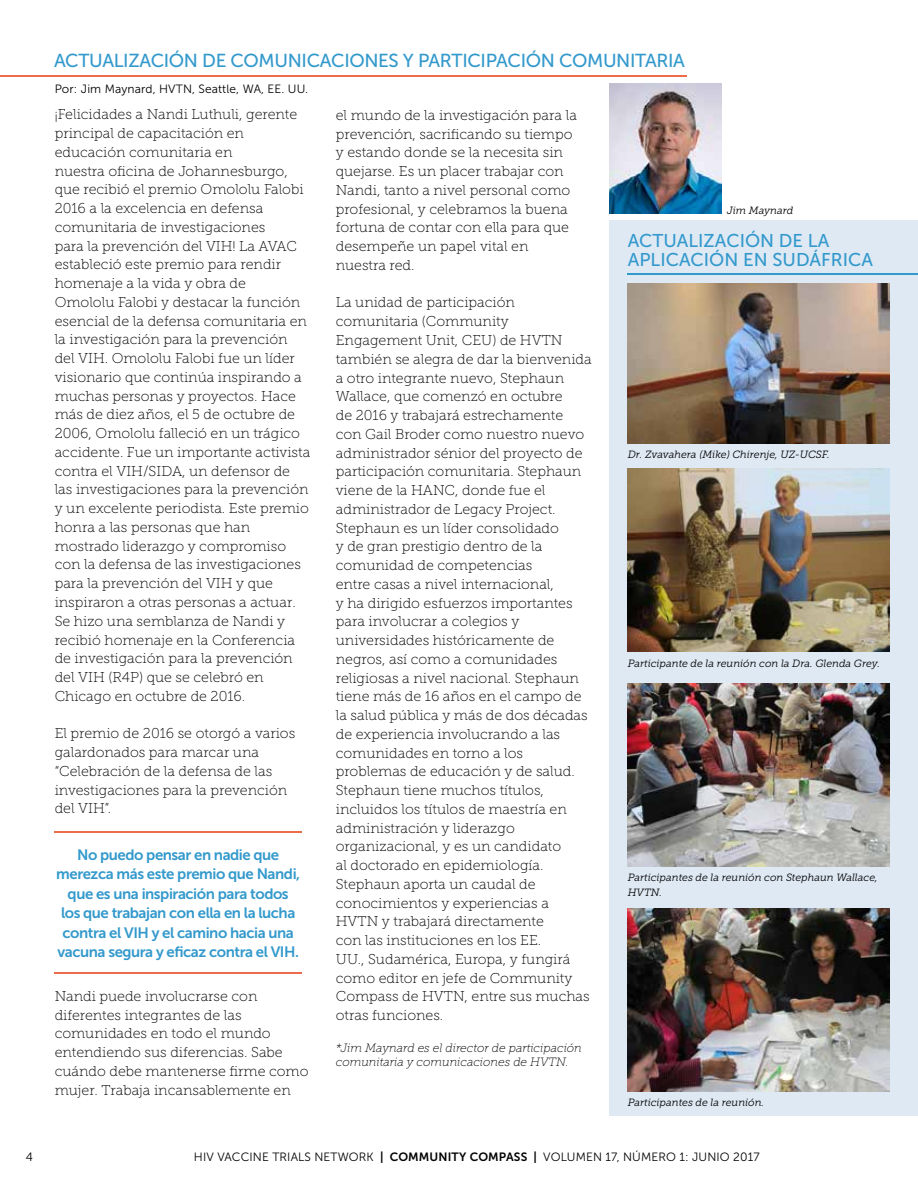
<style>
.page{position:relative;width:918px;height:1188px;background:#fff}
.page>*{position:absolute;margin:0;border:0;box-sizing:border-box;transform-origin:0 0}
.t1{font:18.75px "Museo Sans 500";letter-spacing:-.02em;color:#39c}
.t2{font:18.45px/19.5px "Museo Sans 500";color:#39c}
.t3{font:15px/19.5px "Museo Sans 700";letter-spacing:-.03em;color:#39c;text-align:center}
.t4{font:14.25px/18.8px "Museo Slab 100";color:#000}
.t5{font:12px "Museo Sans 300";letter-spacing:.01em;color:#000}
.t6{font:italic 12px/13.5px "Museo Slab 100";color:#000}
.t7{font:italic 10.5px/15px "Museo Slab 300";color:#000}
.s1{font-family:"Museo Sans 700"}
</style>
<div class="page">
<hr style="left:0;top:76px;width:687px;height:1px;background:#ee6b49">
<hr style="left:55px;top:832px;width:247px;height:1px;background:#ee6b49">
<hr style="left:55px;top:973px;width:247px;height:1px;background:#ee6b49">
<div style="left:609px;top:220px;width:309px;height:896px;background:#dfe9f4"></div>
<img style="left:609px;top:84px;width:112px;height:130px">
<hr style="left:628px;top:273px;width:290px;height:1px;background:#39c">
<img style="left:628px;top:284px;width:261px;height:159px">
<img style="left:628px;top:469px;width:261px;height:183px">
<img style="left:628px;top:683px;width:261px;height:183px">
<img style="left:628px;top:908px;width:261px;height:183px">
<h1 class="t1" style="left:54px;top:51px;width:633px">ACTUALIZACIÓN DE COMUNICACIONES Y PARTICIPACIÓN COMUNITARIA</h1>
<p class="t5" style="left:55px;top:82px;width:255px">Por: Jim Maynard, HVTN, Seattle, WA, EE. UU.</p>
<p class="t4" style="left:55px;top:105px;width:257px">¡Felicidades a Nandi Luthuli, gerente principal de capacitación en educación comunitaria en<br>nuestra oficina de Johannesburgo, que recibió el premio Omololu Falobi 2016 a la excelencia en defensa comunitaria de investigaciones<br>para la prevención del VIH! La AVAC estableció este premio para rendir homenaje a la vida y obra de<br>Omololu Falobi y destacar la función esencial de la defensa comunitaria en la investigación para la prevención del VIH. Omololu Falobi fue un líder visionario que continúa inspirando a muchas personas y proyectos. Hace más de diez años, el 5 de octubre de 2006, Omololu falleció en un trágico accidente. Fue un importante activista contra el VIH/SIDA, un defensor de las investigaciones para la prevención y un excelente periodista. Este premio honra a las personas que han mostrado liderazgo y compromiso con la defensa de las investigaciones para la prevención del VIH y que inspiraron a otras personas a actuar.<br>Se hizo una semblanza de Nandi y recibió homenaje en la Conferencia de investigación para la prevención del VIH (R4P) que se celebró en Chicago en octubre de 2016.</p>
<p class="t4" style="left:55px;top:724px;width:242px">El premio de 2016 se otorgó a varios galardonados para marcar una “Celebración de la defensa de las investigaciones para la prevención del VIH”.</p>
<p class="t4" style="left:336px;top:106px;width:243px">el mundo de la investigación para la prevención, sacrificando su tiempo y estando donde se la necesita sin quejarse. Es un placer trabajar con<br>Nandi, tanto a nivel personal como profesional, y celebramos la buena fortuna de contar con ella para que desempeñe un papel vital en nuestra red.</p>
<p class="t4" style="left:336px;top:293px;width:258px">La unidad de participación comunitaria (Community<br>Engagement Unit, CEU) de HVTN también se alegra de dar la bienvenida a otro integrante nuevo, Stephaun<br>Wallace, que comenzó en octubre<br>de 2016 y trabajará estrechamente con Gail Broder como nuestro nuevo administrador sénior del proyecto de participación comunitaria. Stephaun viene de la HANC, donde fue el administrador de Legacy Project.<br>Stephaun es un líder consolidado<br>y de gran prestigio dentro de la comunidad de competencias<br>entre casas a nivel internacional,<br>y ha dirigido esfuerzos importantes para involucrar a colegios y universidades históricamente de negros, así como a comunidades religiosas a nivel nacional. Stephaun tiene más de 16 años en el campo de la salud pública y más de dos décadas de experiencia involucrando a las comunidades en torno a los problemas de educación y de salud.<br>Stephaun tiene muchos títulos, incluidos los títulos de maestría en administración y liderazgo organizacional, y es un candidato<br>al doctorado en epidemiología.<br>Stephaun aporta un caudal de conocimientos y experiencias a<br>HVTN y trabajará directamente<br>con las instituciones en los EE.<br>UU., Sudamérica, Europa, y fungirá como editor en jefe de Community<br>Compass de HVTN, entre sus muchas otras funciones.</p>
<p class="t6" style="left:336px;top:1041px;width:248px">*Jim Maynard es el director de participación comunitaria y comunicaciones de HVTN.</p>
<p class="t7" style="left:727px;top:203px;width:68px">Jim Maynard</p>
<p class="t2" style="left:628px;top:231px;width:247px">ACTUALIZACIÓN DE LA<br>APLICACIÓN EN SUDÁFRICA</p>
<p class="t7" style="left:628px;top:447px;width:204px">Dr. Zvavahera (Mike) Chirenje, UZ-UCSF.</p>
<p class="t7" style="left:628px;top:656px;width:254px">Participante de la reunión con la Dra. Glenda Grey.</p>
<p class="t3" style="left:56px;top:845px;width:245px">No puedo pensar en nadie que merezca más este premio que Nandi, que es una inspiración para todos los que trabajan con ella en la lucha contra el VIH y el camino hacia una vacuna segura y eficaz contra el VIH.</p>
<p class="t7" style="left:628px;top:870px;width:252px">Participantes de la reunión con Stephaun Wallace,<br>HVTN.</p>
<p class="t4" style="left:55px;top:987px;width:255px">Nandi puede involucrarse con diferentes integrantes de las comunidades en todo el mundo entendiendo sus diferencias. Sabe cuándo debe mantenerse firme como mujer. Trabaja incansablemente en</p>
<p class="t7" style="left:628px;top:1095px;width:138px">Participantes de la reunión.</p>
<p class="t5" style="left:26px;top:1150px;width:9px">4</p>
<p class="t5" style="left:194px;top:1150px;width:567px">HIV VACCINE TRIALS NETWORK <span class="s1">| COMMUNITY COMPASS |</span> VOLUMEN 17, NÚMERO 1: JUNIO 2017</p>
</div>
